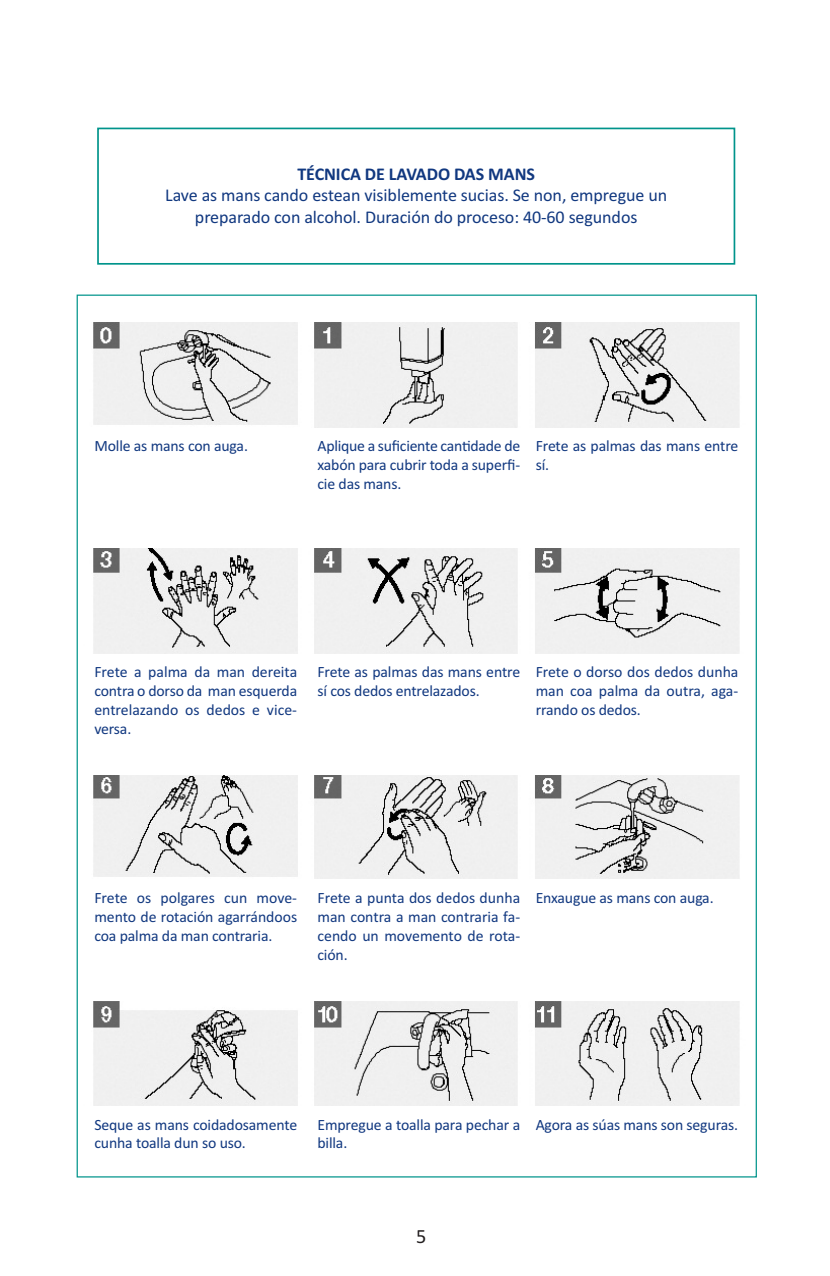
<style>
.page{position:relative;width:830px;height:1276px;background:#fff}
.page>*{position:absolute;margin:0;border:0;box-sizing:border-box;transform-origin:0 0}
.t1{font:20.25px "Calibri";color:#231f20}
.t2{font:18px/21.6px "Calibri";letter-spacing:-.005em;color:#113880;text-align:center}
.t3{font:700 18px "Calibri";letter-spacing:-.005em;color:#113880}
.t4{font:15.75px/18.9px "Calibri";letter-spacing:-.01em;color:#113880;text-align:justify}
</style>
<div class="page">
<div style="left:97px;top:128px;width:638px;height:137px;border:2px solid #00948b"></div>
<img style="left:93px;top:323px;width:664px;height:104px">
<img style="left:93px;top:549px;width:664px;height:104px">
<img style="left:93px;top:775px;width:664px;height:104px">
<img style="left:93px;top:1001px;width:664px;height:104px">
<p class="t3" style="left:297px;top:163px;width:239px">TÉCNICA DE LAVADO DAS MANS</p>
<p class="t2" style="left:165px;top:184px;width:503px">Lave as mans cando estean visiblemente sucias. Se non, empregue un preparado con alcohol. Duración do proceso: 40-60 segundos</p>
<p class="t4" style="left:94px;top:436px;width:155px">Molle as mans con auga.</p>
<p class="t4" style="left:317px;top:436px;width:204px">Aplique a suficiente cantidade de xabón para cubrir toda a superfi&shy;cie das mans.</p>
<p class="t4" style="left:535px;top:436px;width:204px">Frete as palmas das mans entre sí.</p>
<p class="t4" style="left:94px;top:662px;width:204px">Frete a palma da man dereita contra o dorso da man esquerda entrelazando os dedos e vice&shy;versa.</p>
<p class="t4" style="left:317px;top:662px;width:204px">Frete as palmas das mans entre sí cos dedos entrelazados.</p>
<p class="t4" style="left:535px;top:662px;width:204px">Frete o dorso dos dedos dunha man coa palma da outra, aga&shy;rrando os dedos.</p>
<p class="t4" style="left:94px;top:888px;width:204px">Frete os polgares cun move&shy;mento de rotación agarrándoos coa palma da man contraria.</p>
<p class="t4" style="left:317px;top:888px;width:204px">Frete a punta dos dedos dunha man contra a man contraria fa&shy;cendo un movemento de rota&shy;ción.</p>
<p class="t4" style="left:535px;top:888px;width:179px">Enxaugue as mans con auga.</p>
<p class="t4" style="left:94px;top:1114px;width:204px">Seque as mans coidadosamente cunha toalla dun so uso.</p>
<p class="t4" style="left:317px;top:1114px;width:204px">Empregue a toalla para pechar a billa.</p>
<p class="t4" style="left:535px;top:1114px;width:204px">Agora as súas mans son seguras.</p>
<p class="t1" style="left:416px;top:1224px;width:12px">5</p>
</div>
